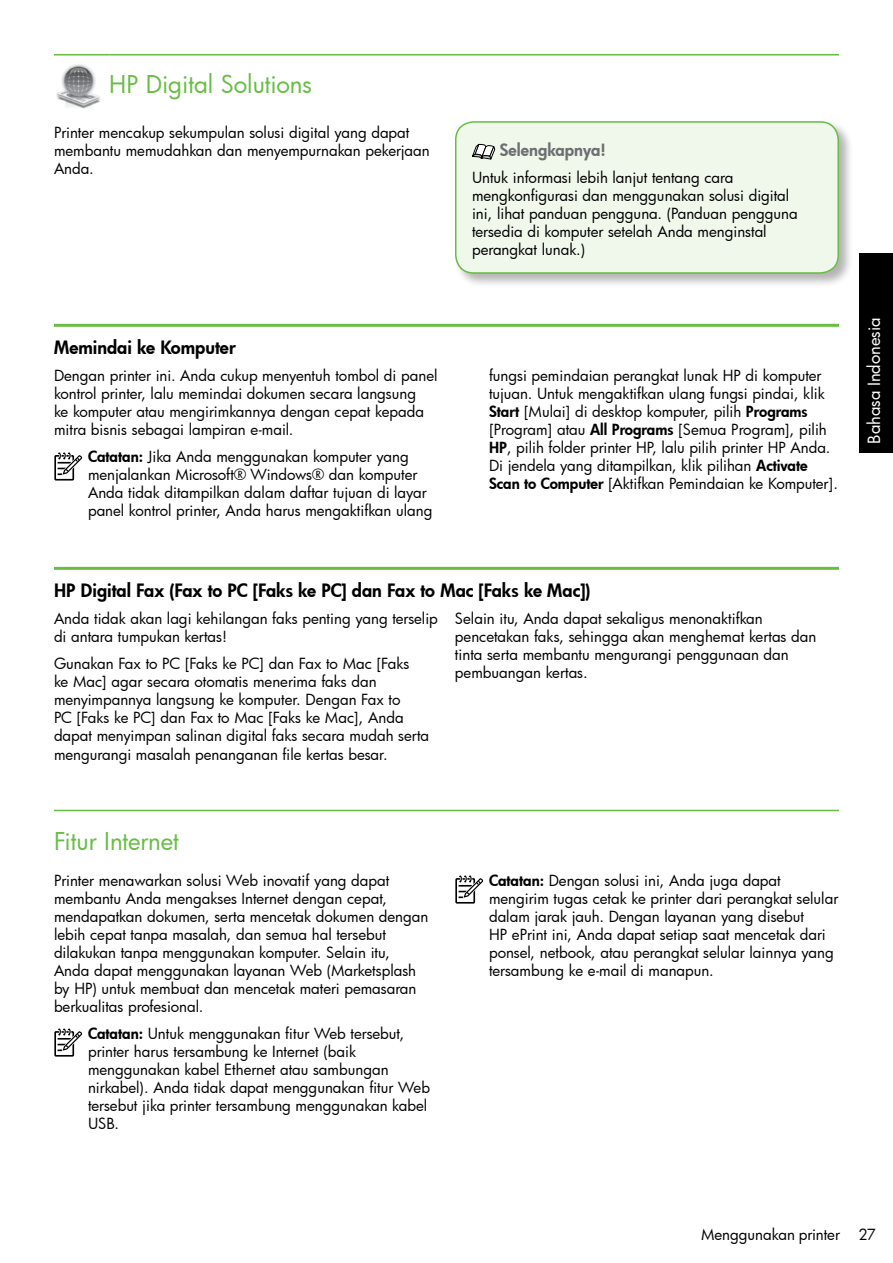
<style>
.page{position:relative;width:893px;height:1263px;background:#fff}
.page>*{position:absolute;margin:0;border:0;box-sizing:border-box;transform-origin:0 0}
.t1{font:24px "Futura Bk";letter-spacing:-.005em;color:#68bd45}
.t2{font:18px "Futura Hv";color:#000}
.t3{font:16.5px "Futura Bk";color:#fff}
.t4{font:16.5px "Futura Hv";color:#6d6e71}
.t5{font:15px/18px "Futura Bk";color:#000}
.s1{font-family:"Futura Hv"}
</style>
<div class="page">
<div style="left:859px;top:253px;width:34px;height:199px;background:#000"></div>
<div style="left:453px;top:119px;width:400px;height:169px;background:#000;opacity:.3"></div>
<div style="left:456px;top:122px;width:382px;height:151px;background:#f0f8ec;border-radius:18px"></div>
<div style="left:455px;top:121px;width:384px;height:153px;border:2px solid #68bd45;border-radius:18px"></div>
<hr style="left:54px;top:324px;width:785px;height:3px;background:#68bd45">
<div style="left:54px;top:455px;width:20px;height:25px;border:2px solid #000"></div>
<svg style="left:57px;top:452px;width:26px;height:25px"></svg>
<hr style="left:54px;top:567px;width:785px;height:3px;background:#68bd45">
<hr style="left:54px;top:54px;width:55px;height:2px;background:#68bd45">
<hr style="left:109px;top:54px;width:730px;height:2px;background:#68bd45">
<img style="left:56px;top:64px;width:44px;height:45px">
<svg style="left:472px;top:144px;width:23px;height:16px"></svg>
<hr style="left:54px;top:810px;width:785px;height:1px;background:#68bd45">
<div style="left:54px;top:1031px;width:20px;height:25px;border:2px solid #000"></div>
<svg style="left:57px;top:1028px;width:26px;height:25px"></svg>
<div style="left:455px;top:878px;width:20px;height:25px;border:2px solid #000"></div>
<svg style="left:458px;top:875px;width:26px;height:25px"></svg>
<h1 class="t1" style="left:109px;top:68px;width:204px">HP Digital Solutions</h1>
<p class="t5" style="left:54px;top:124px;width:377px">Printer mencakup sekumpulan solusi digital yang dapat membantu memudahkan dan menyempurnakan pekerjaan<br>Anda.</p>
<p class="t2" style="left:54px;top:336px;width:183px">Memindai ke Komputer</p>
<p class="t5" style="left:54px;top:367px;width:385px">Dengan printer ini. Anda cukup menyentuh tombol di panel kontrol printer, lalu memindai dokumen secara langsung<br>ke komputer atau mengirimkannya dengan cepat kepada mitra bisnis sebagai lampiran e-mail.</p>
<p class="t5" style="left:88px;top:448px;width:346px"><span class="s1">Catatan:</span> Jika Anda menggunakan komputer yang menjalankan Microsoft® Windows® dan komputer Anda tidak ditampilkan dalam daftar tujuan di layar panel kontrol printer, Anda harus mengaktifkan ulang</p>
<p class="t4" style="left:500px;top:139px;width:107px">Selengkapnya!</p>
<p class="t5" style="left:472px;top:169px;width:327px">Untuk informasi lebih lanjut tentang cara mengkonfigurasi dan menggunakan solusi digital ini, lihat panduan pengguna. (Panduan pengguna tersedia di komputer setelah Anda menginstal perangkat lunak.)</p>
<p class="t5" style="left:489px;top:367px;width:350px">fungsi pemindaian perangkat lunak HP di komputer tujuan. Untuk mengaktifkan ulang fungsi pindai, klik <span class="s1">Start</span> [Mulai] di desktop komputer, pilih <span class="s1">Programs </span>[Program] atau <span class="s1">All Programs</span> [Semua Program], pilih <span class="s1">HP</span>, pilih folder printer HP, lalu pilih printer HP Anda.<br>Di jendela yang ditampilkan, klik pilihan <span class="s1">Activate Scan to Computer</span> [Aktifkan Pemindaian ke Komputer].</p>
<p class="t2" style="left:54px;top:579px;width:538px">HP Digital Fax (Fax to PC [Faks ke PC] dan Fax to Mac [Faks ke Mac])</p>
<p class="t5" style="left:54px;top:610px;width:385px">Anda tidak akan lagi kehilangan faks penting yang terselip di antara tumpukan kertas!</p>
<p class="t5" style="left:54px;top:655px;width:377px">Gunakan Fax to PC [Faks ke PC] dan Fax to Mac [Faks<br>ke Mac] agar secara otomatis menerima faks dan menyimpannya langsung ke komputer. Dengan Fax to<br>PC [Faks ke PC] dan Fax to Mac [Faks ke Mac], Anda dapat menyimpan salinan digital faks secara mudah serta mengurangi masalah penanganan file kertas besar.</p>
<p class="t5" style="left:455px;top:610px;width:363px">Selain itu, Anda dapat sekaligus menonaktifkan pencetakan faks, sehingga akan menghemat kertas dan tinta serta membantu mengurangi penggunaan dan pembuangan kertas.</p>
<h1 class="t1" style="left:54px;top:824px;width:126px">Fitur Internet</h1>
<p class="t5" style="left:54px;top:871px;width:376px">Printer menawarkan solusi Web inovatif yang dapat membantu Anda mengakses Internet dengan cepat, mendapatkan dokumen, serta mencetak dokumen dengan lebih cepat tanpa masalah, dan semua hal tersebut dilakukan tanpa menggunakan komputer. Selain itu, Anda dapat menggunakan layanan Web (Marketsplash by HP) untuk membuat dan mencetak materi pemasaran berkualitas profesional.</p>
<p class="t5" style="left:88px;top:1024px;width:343px"><span class="s1">Catatan:</span> Untuk menggunakan fitur Web tersebut, printer harus tersambung ke Internet (baik menggunakan kabel Ethernet atau sambungan nirkabel). Anda tidak dapat menggunakan fitur Web tersebut jika printer tersambung menggunakan kabel USB.</p>
<p class="t5" style="left:489px;top:871px;width:351px"><span class="s1">Catatan:</span> Dengan solusi ini, Anda juga dapat mengirim tugas cetak ke printer dari perangkat selular dalam jarak jauh. Dengan layanan yang disebut<br>HP ePrint ini, Anda dapat setiap saat mencetak dari ponsel, netbook, atau perangkat selular lainnya yang tersambung ke e-mail di manapun.</p>
<p class="t3" style="left:863px;top:443px;width:127px;rotate:-90deg">Bahasa Indonesia</p>
<p class="t5" style="left:701px;top:1225px;width:176px">Menggunakan printer 27</p>
</div>
